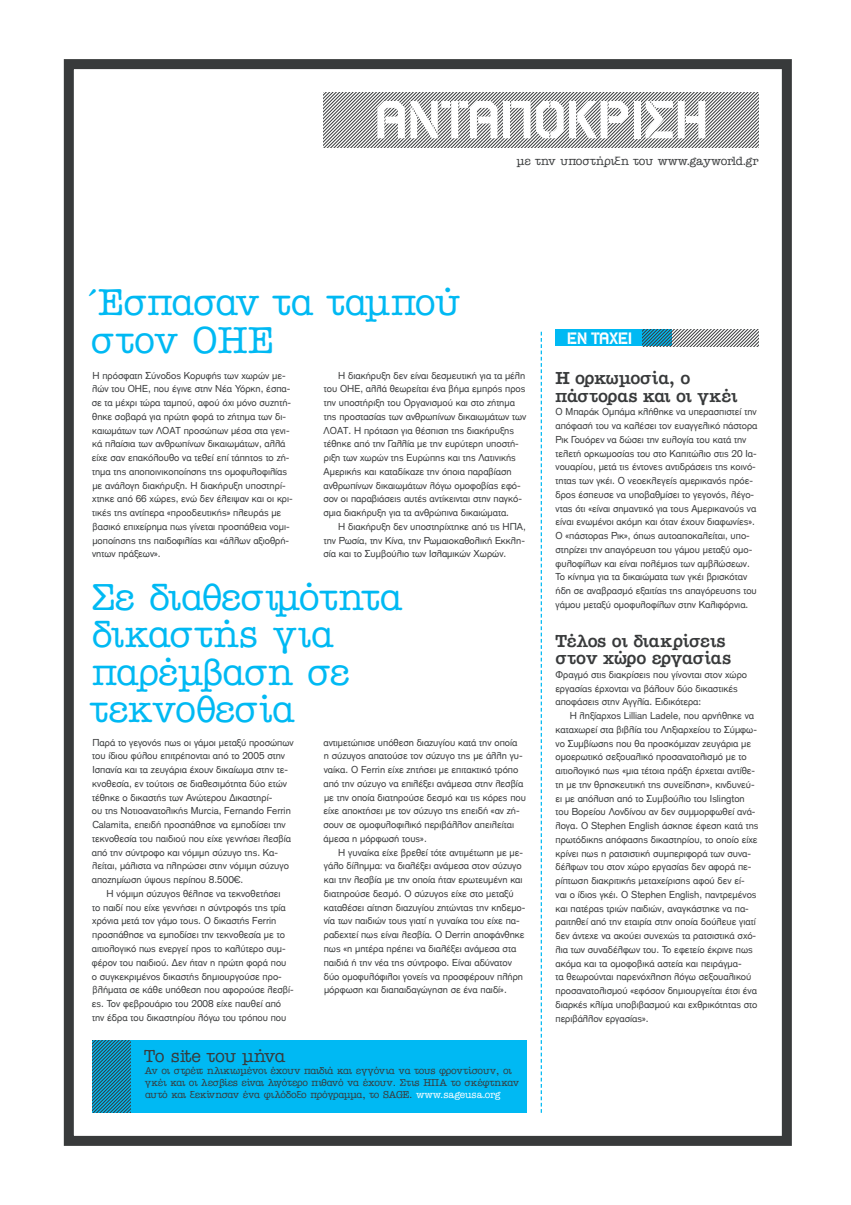
<style>
.page{position:relative;width:851px;height:1205px;background:#fff}
.page>*{position:absolute;margin:0;border:0;box-sizing:border-box;transform-origin:0 0}
.t1{font:52.5px "PF Innercity Stencil";color:#fff}
.t2{font:500 37.5px/37.5px "American Type ITC Hel";letter-spacing:-.02em;color:#00b9f3}
.t3{font:600 17.5px/17.5px "American Type ITC Hel";letter-spacing:-.015em;color:#383a3b}
.t4{font:500 17.5px "American Type ITC Hel";letter-spacing:-.035em;color:#383a3b}
.t5{font:16.25px "PF Innercity Stencil";color:#fff}
.t6{font:500 11.88px "American Type ITC Hel";letter-spacing:-.01em;color:#383a3b}
.t7{font:10px/13.8px "PF Akzidenz";color:#383a3b}
.t8{font:500 10px/12px "American Type ITC Hel";letter-spacing:-.03em;color:#383a3b}
.s1{color:#fff}
</style>
<div class="page">
<div style="left:64px;top:59px;width:727px;height:1087px;border:10px solid #383a3b"></div>
<svg style="left:540px;top:332px;width:2px;height:781px"></svg>
<svg style="left:324px;top:92px;width:434px;height:55px"></svg>
<div style="left:555px;top:329px;width:117px;height:17px;background:#00b9f3"></div>
<svg style="left:642px;top:329px;width:116px;height:17px"></svg>
<div style="left:92px;top:1040px;width:435px;height:73px;background:#00b9f3"></div>
<svg style="left:92px;top:1040px;width:38px;height:73px"></svg>
<h1 class="t1" style="left:374px;top:89px;width:335px">ΑΝΤΑΠΟΚΡΙΣΗ</h1>
<p class="t6" style="left:517px;top:153px;width:243px">με την υποστήριξη του www.gayworld.gr</p>
<h2 class="t2" style="left:89px;top:283px;width:373px">Έσπασαν τα ταμπού στον ΟΗΕ</h2>
<p class="t7" style="left:92px;top:368px;width:202px">Η πρόσφατη Σύνοδος Κορυφής των χωρών με&shy;λών του ΟΗΕ, που έγινε στην Νέα Υόρκη, έσπα&shy;σε τα μέχρι τώρα ταμπού, αφού όχι μόνο συζητή&shy;θηκε σοβαρά για πρώτη φορά το ζήτημα των δι&shy;καιωμάτων των ΛΟΑΤ προσώπων μέσα στα γενι&shy;κά πλαίσια των ανθρωπίνων δικαιωμάτων, αλλά είχε σαν επακόλουθο να τεθεί επί τάπητος το ζή&shy;τημα της αποποινικοποίησης της ομοφυλοφιλίας με ανάλογη διακήρυξη. Η διακήρυξη υποστηρί&shy;χτηκε από 66 χώρες, ενώ δεν έλειψαν και οι κρι&shy;τικές της αντίπερα «προοδευτικής» πλευράς με βασικό επιχείρημα πως γίνεται προσπάθεια νομι&shy;μοποίησης της παιδοφιλίας και «άλλων αξιοθρή&shy;νητων πράξεων».</p>
<p class="t7" style="left:323px;top:368px;width:204px;text-indent:15px">Η διακήρυξη δεν είναι δεσμευτική για τα μέλη του ΟΗΕ, αλλά θεωρείται ένα βήμα εμπρός προς την υποστήριξη του Οργανισμού και στο ζήτημα της προστασίας των ανθρωπίνων δικαιωμάτων των ΛΟΑΤ. Η πρόταση για θέσπιση της διακήρυξης τέθηκε από την Γαλλία με την ευρύτερη υποστή&shy;ριξη των χωρών της Ευρώπης και της Λατινικής Αμερικής και καταδίκαζε την όποια παραβίαση ανθρωπίνων δικαιωμάτων λόγω ομοφοβίας εφό&shy;σον οι παραβιάσεις αυτές αντίκεινται στην παγκό&shy;σμια διακήρυξη για τα ανθρώπινα δικαιώματα.</p>
<p class="t7" style="left:323px;top:519px;width:204px;text-align:justify;text-indent:15px">Η διακήρυξη δεν υποστηρίχτηκε από τις ΗΠΑ, την Ρωσία, την Κίνα, την Ρωμαιοκαθολική Εκκλη&shy;σία και το Συμβούλιο των Ισλαμικών Χωρών.</p>
<h2 class="t2" style="left:91px;top:578px;width:312px">Σε διαθεσιμότητα δικαστής για παρέμβαση σε τεκνοθεσία</h2>
<p class="t7" style="left:92px;top:735px;width:203px">Παρά το γεγονός πως οι γάμοι μεταξύ προσώπων του ίδιου φύλου επιτρέπονται από το 2005 στην Ισπανία και τα ζευγάρια έχουν δικαίωμα στην τε&shy;κνοθεσία, εν τούτοις σε διαθεσιμότητα δύο ετών τέθηκε ο δικαστής των Ανώτερου Δικαστηρί-<br>ου της Νοτιοανατολικής Murcia, Fernando Ferrin Calamita, επειδή προσπάθησε να εμποδίσει την τεκνοθεσία του παιδιού που είχε γεννήσει λεσβία από την σύντροφο και νόμιμη σύζυγο της. Κα&shy;λείται, μάλιστα να πληρώσει στην νόμιμη σύζυγο αποζημίωση ύψους περίπου 8.500€.</p>
<p class="t7" style="left:92px;top:886px;width:203px;text-indent:15px">Η νόμιμη σύζυγος θέλησε να τεκνοθετήσει<br>το παιδί που είχε γεννήσει η σύντροφός της τρία χρόνια μετά τον γάμο τους. Ο δικαστής Ferrin προσπάθησε να εμποδίσει την τεκνοθεσία με το αιτιολογικό πως ενεργεί προς το καλύτερο συμ&shy;φέρον του παιδιού. Δεν ήταν η πρώτη φορά που ο συγκεκριμένος δικαστής δημιουργούσε προ&shy;βλήματα σε κάθε υπόθεση που αφορούσε λεσβί&shy;ες. Τον φεβρουάριο του 2008 είχε παυθεί από την έδρα του δικαστηρίου λόγω του τρόπου που</p>
<p class="t7" style="left:323px;top:735px;width:204px">αντιμετώπισε υπόθεση διαζυγίου κατά την οποία<br>η σύζυγος απατούσε τον σύζυγο της με άλλη γυ&shy;ναίκα. Ο Ferrin είχε ζητήσει με επιτακτικό τρόπο από την σύζυγο να επιλέξει ανάμεσα στην λεσβία με την οποία διατηρούσε δεσμό και τις κόρες που είχε αποκτήσει με τον σύζυγο της επειδή «αν ζή&shy;σουν σε ομοφυλοφιλικό περιβάλλον απειλείται άμεσα η μόρφωσή τους».</p>
<p class="t7" style="left:324px;top:845px;width:203px;text-indent:15px">Η γυναίκα είχε βρεθεί τότε αντιμέτωπη με με&shy;γάλο δίλημμα: να διαλέξει ανάμεσα στον σύζυγο και την λεσβία με την οποία ήταν ερωτευμένη και διατηρούσε δεσμό. Ο σύζυγος είχε στο μεταξύ καταθέσει αίτηση διαζυγίου ζητώντας την κηδεμο&shy;νία των παιδιών τους γιατί η γυναίκα του είχε πα&shy;ραδεχτεί πως είναι λεσβία. Ο Derrin αποφάνθηκε πως «η μητέρα πρέπει να διαλέξει ανάμεσα στα παιδιά ή την νέα της σύντροφο. Είναι αδύνατον δύο ομοφυλόφιλοι γονείς να προσφέρουν πλήρη μόρφωση και διαπαιδαγώγηση σε ένα παιδί».</p>
<h3 class="t4" style="left:144px;top:1045px;width:143px">Το site του μήνα</h3>
<p class="t8" style="left:145px;top:1064px;width:376px">Αν οι στρέιτ ηλικιωμένοι έχουν παιδιά και εγγόνια να τους φροντίσουν, οι γκέι και οι λεσβίες είναι λιγότερο πιθανό να έχουν. Στις ΗΠΑ το σκέφτηκαν αυτό και ξεκίνησαν ένα φιλόδοξο πρόγραμμα, το SAGE. <span class="s1">www.sageusa.org</span></p>
<h3 class="t5" style="left:567px;top:328px;width:66px">ΕΝ ΤΑΧΕΙ</h3>
<h3 class="t3" style="left:555px;top:369px;width:184px">Η ορκωμοσία, ο πάστορας και οι γκέι</h3>
<p class="t7" style="left:555px;top:405px;width:203px">O Μπαράκ Ομπάμα κλήθηκε να υπερασπιστεί την απόφασή του να καλέσει τον ευαγγελικό πάστορα Ρικ Γουόρεν να δώσει την ευλογία του κατά την τελετή ορκωμοσίας του στο Καπιτώλιο στις 20 Ια&shy;νουαρίου, μετά τις έντονες αντιδράσεις της κοινό&shy;τητας των γκέι. Ο νεοεκλεγείς αμερικανός πρόε&shy;δρος έσπευσε να υποβαθμίσει το γεγονός, λέγο&shy;ντας ότι «είναι σημαντικό για τους Αμερικανούς να είναι ενωμένοι ακόμη και όταν έχουν διαφωνίες».<br>O «πάστορας Ρικ», όπως αυτοαποκαλείται, υπο&shy;στηρίζει την απαγόρευση του γάμου μεταξύ ομο&shy;φυλοφίλων και είναι πολέμιος των αμβλώσεων.<br>Το κίνημα για τα δικαιώματα των γκέι βρισκόταν ήδη σε αναβρασμό εξαιτίας της απαγόρευσης του γάμου μεταξύ ομοφυλοφίλων στην Καλιφόρνια.</p>
<h3 class="t3" style="left:555px;top:632px;width:177px">Τέλος οι διακρίσεις στον χώρο εργασίας</h3>
<p class="t7" style="left:555px;top:667px;width:193px">Φραγμό στις διακρίσεις που γίνονται στον χώρο εργασίας έρχονται να βάλουν δύο δικαστικές αποφάσεις στην Αγγλία. Ειδικότερα:</p>
<p class="t7" style="left:555px;top:709px;width:204px;text-indent:14px">Η ληξίαρχος Lillian Ladele, που αρνήθηκε να καταχωρεί στα βιβλία του Ληξιαρχείου το Σύμφω&shy;νο Συμβίωσης που θα προσκόμιζαν ζευγάρια με ομοερωτικό σεξουαλικό προσανατολισμό με το αιτιολογικό πως «μια τέτοια πράξη έρχεται αντίθε&shy;τη με την θρησκευτική της συνείδηση», κινδυνεύ&shy;ει με απόλυση από το Συμβούλιο του Islington του Βορείου Λονδίνου αν δεν συμμορφωθεί ανά&shy;λογα. Ο Stephen English άσκησε έφεση κατά της πρωτόδικης απόφασης δικαστηρίου, το οποίο είχε κρίνει πως η ρατσιστική συμπεριφορά των συνα&shy;δέλφων του στον χώρο εργασίας δεν αφορά πε&shy;ρίπτωση διακριτικής μεταχείρισης αφού δεν εί&shy;ναι ο ίδιος γκέι. Ο Stephen English, παντρεμένος και πατέρας τριών παιδιών, αναγκάστηκε να πα&shy;ραιτηθεί από την εταιρία στην οποία δούλευε γιατί δεν άντεχε να ακούει συνεχώς τα ρατσιστικά σχό&shy;λια των συναδέλφων του. Το εφετείο έκρινε πως ακόμα και τα ομοφοβικά αστεία και πειράγμα-<br>τα θεωρούνται παρενόχληση λόγω σεξουαλικού προσανατολισμού «εφόσον δημιουργείται έτσι ένα διαρκές κλίμα υποβιβασμού και εχθρικότητας στο περιβάλλον εργασίας».</p>
</div>
